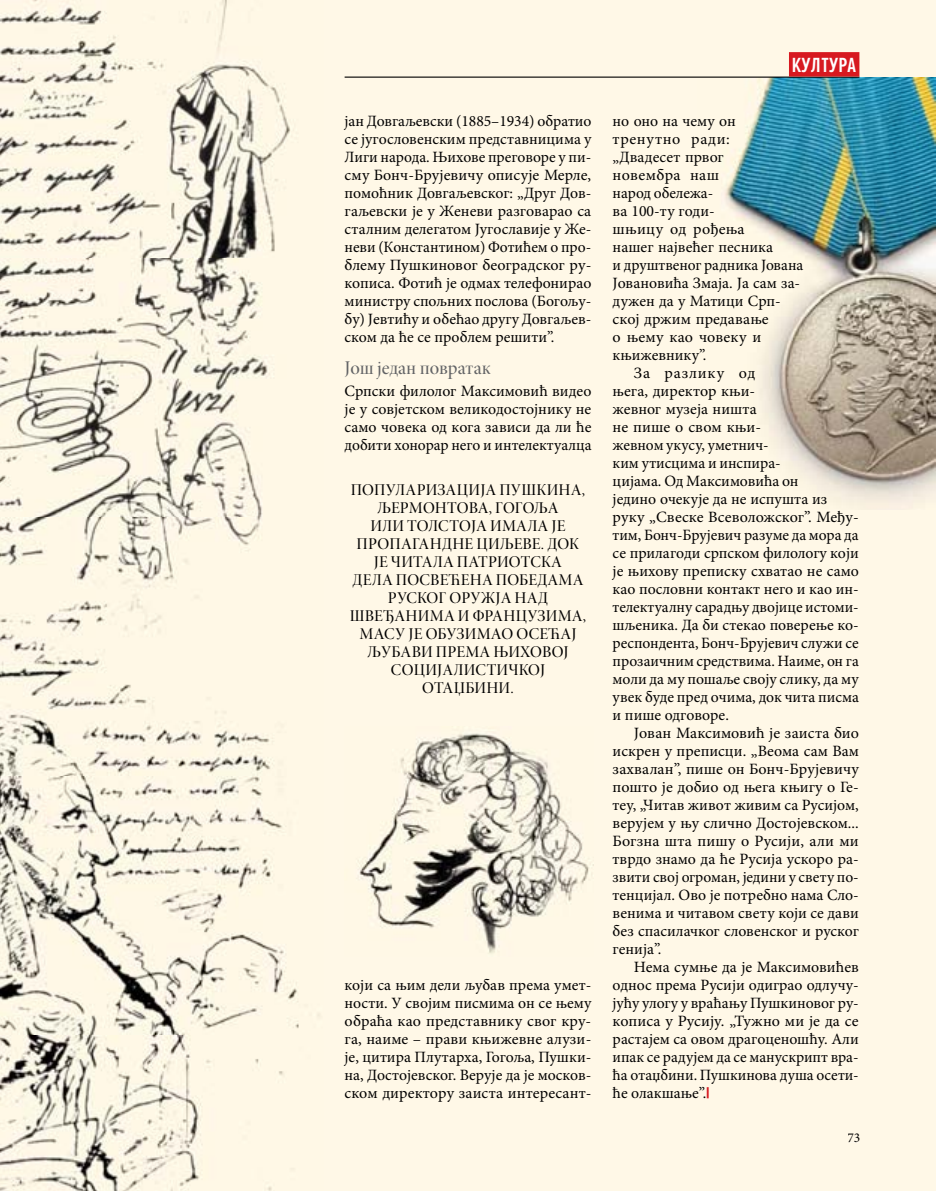
<style>
.page{position:relative;width:936px;height:1191px;background:#fff}
.page>*{position:absolute;margin:0;border:0;box-sizing:border-box;transform-origin:0 0}
.t1{font:600 21.3px "Proxima Nova Ex Cn";letter-spacing:.03em;color:#fff}
.t2{font:19.5px "Minion Pro Medium Disp";color:#636466}
.t3{font:16.5px/18px "Minion Pro Medium Disp";letter-spacing:.01em;color:#000;text-align:center}
.t4{font:15.75px/18px "Minion Pro";color:#000;text-align:justify}
.t5{font:15.75px "Minion Pro";letter-spacing:.04em;color:#000}
.t6{font:15.75px "Minion Pro";letter-spacing:.02em;color:#000}
.t7{font:15.75px "Minion Pro";letter-spacing:.045em;color:#000}
.t8{font:13.5px "Minion Pro";color:#000}
.s1{font-family:"Proxima Nova";font-weight:900;color:#d71920}
</style>
<div class="page">
<div style="left:323px;top:0;width:612px;height:1191px;background:#fff8e7"></div>
<div style="left:848px;top:1133px;width:11px;height:9px;background:#fff8e7"></div>
<img style="left:697px;top:78px;width:238px;height:431px">
<img style="left:0;top:0;width:323px;height:1191px">
<img style="left:344px;top:726px;width:249px;height:230px">
<hr style="left:344px;top:77px;width:515px;height:1px;background:#000">
<div style="left:789px;top:52px;width:70px;height:25px;background:#d71920"></div>
<p class="t4" style="left:344px;top:112px;width:248px">јан Довгаљевски (1885–1934) обратио се југословенским представницима у Лиги народа. Њихове преговоре у пи&shy;сму Бонч-Брујевичу описује Мерле, помоћник Довгаљевског: „Друг Дов&shy;гаљевски је у Женеви разговарао са сталним делегатом Југославије у Же&shy;неви (Константином) Фотићем о про&shy;блему Пушкиновог београдског ру&shy;кописа. Фотић је одмах телефонирао министру спољних послова (Богољу&shy;бу) Јевтићу и обећао другу Довгаљев&shy;ском да ће се проблем решити”.</p>
<p class="t2" style="left:344px;top:355px;width:148px">Још један повратак</p>
<p class="t4" style="left:344px;top:382px;width:248px">Српски филолог Максимовић видео је у совјетском великодостојнику не само човека од кога зависи да ли ће добити хонорар него и интелектуалца</p>
<p class="t3" style="left:350px;top:481px;width:238px">ПОПУЛАРИЗАЦИЈА ПУШКИНА,<br>ЉЕРМОНТОВА, ГОГОЉА<br>ИЛИ ТОЛСТОЈА ИМАЛА ЈЕ<br>ПРОПАГАНДНЕ ЦИЉЕВЕ. ДОК<br>ЈЕ ЧИТАЛА ПАТРИОТСКА<br>ДЕЛА ПОСВЕЋЕНА ПОБЕДАМА<br>РУСКОГ ОРУЖЈА НАД<br>ШВЕЂАНИМА И ФРАНЦУЗИМА,<br>МАСУ ЈЕ ОБУЗИМАО ОСЕЋАЈ<br>ЉУБАВИ ПРЕМА ЊИХОВОЈ<br>СОЦИЈАЛИСТИЧКОЈ<br>ОТАЏБИНИ.</p>
<p class="t4" style="left:344px;top:976px;width:248px">који са њим дели љубав према умет&shy;ности. У својим писмима он се њему обраћа као представнику свог кру&shy;га, наиме – прави књижевне алузи&shy;је, цитира Плутарха, Гогоља, Пушки&shy;на, Достојевског. Верује да је москов&shy;ском директору заиста интересант-</p>
<h1 class="t1" style="left:791px;top:53px;width:66px">КУЛТУРА</h1>
<p class="t4" style="left:612px;top:112px;width:124px">но оно на чему он</p>
<p class="t5" style="left:612px;top:128px;width:119px">тренутно ради:</p>
<p class="t4" style="left:612px;top:148px;width:113px">„Двадесет првог</p>
<p class="t6" style="left:612px;top:164px;width:108px">новембра наш</p>
<p class="t4" style="left:612px;top:184px;width:102px">народ обележа-</p>
<p class="t4" style="left:612px;top:202px;width:103px">ва 100-ту годи-</p>
<p class="t4" style="left:612px;top:220px;width:133px">шњицу од рођења</p>
<p class="t4" style="left:612px;top:238px;width:162px">нашег највећег песника</p>
<p class="t4" style="left:612px;top:256px;width:192px">и друштвеног радника Јована</p>
<p class="t4" style="left:612px;top:274px;width:189px">Јовановића Змаја. Ја сам за-</p>
<p class="t4" style="left:612px;top:292px;width:169px">дужен да у Матици Срп-</p>
<p class="t4" style="left:612px;top:310px;width:158px">ској држим предавање</p>
<p class="t4" style="left:612px;top:328px;width:150px">о њему као човеку и</p>
<p class="t4" style="left:612px;top:346px;width:95px">књижевнику”.</p>
<p class="t7" style="left:634px;top:362px;width:123px">За разлику од</p>
<p class="t4" style="left:612px;top:382px;width:144px">њега, директор књи-</p>
<p class="t4" style="left:612px;top:400px;width:145px">жевног музеја ништа</p>
<p class="t4" style="left:612px;top:418px;width:150px">не пише о свом књи-</p>
<p class="t4" style="left:612px;top:436px;width:158px">жевном укусу, уметнич-</p>
<p class="t4" style="left:612px;top:454px;width:170px">ким утисцима и инспира-</p>
<p class="t4" style="left:612px;top:472px;width:187px">цијама. Од Максимовића он</p>
<p class="t4" style="left:612px;top:490px;width:216px">једино очекује да не испушта из</p>
<p class="t4" style="left:612px;top:508px;width:248px">руку „Свеске Всеволожског”. Међу-</p>
<p class="t4" style="left:612px;top:526px;width:247px">тим, Бонч-Брујевич разуме да мора да</p>
<p class="t4" style="left:612px;top:544px;width:247px">се прилагоди српском филологу који</p>
<p class="t4" style="left:612px;top:562px;width:248px">је њихову преписку схватао не само</p>
<p class="t4" style="left:612px;top:580px;width:247px">као пословни контакт него и као ин-</p>
<p class="t4" style="left:612px;top:598px;width:247px">телектуалну сарадњу двојице истоми-</p>
<p class="t4" style="left:612px;top:616px;width:248px">шљеника. Да би стекао поверење ко-</p>
<p class="t4" style="left:612px;top:634px;width:247px">респондента, Бонч-Брујевич служи се</p>
<p class="t4" style="left:612px;top:652px;width:248px">прозаичним средствима. Наиме, он га</p>
<p class="t4" style="left:612px;top:670px;width:247px">моли да му пошаље своју слику, да му</p>
<p class="t4" style="left:612px;top:688px;width:248px">увек буде пред очима, док чита писма</p>
<p class="t4" style="left:612px;top:706px;width:118px">и пише одговоре.</p>
<p class="t4" style="left:634px;top:724px;width:226px">Јован Максимовић је заиста био</p>
<p class="t4" style="left:612px;top:742px;width:248px">искрен у преписци. „Веома сам Вам</p>
<p class="t4" style="left:612px;top:760px;width:248px">захвалан”, пише он Бонч-Брујевичу</p>
<p class="t4" style="left:612px;top:778px;width:248px">пошто је добио од њега књигу о Ге-</p>
<p class="t4" style="left:612px;top:796px;width:247px">теу, „Читав живот живим са Русијом,</p>
<p class="t4" style="left:612px;top:814px;width:247px">верујем у њу слично Достојевском...</p>
<p class="t4" style="left:612px;top:832px;width:248px">Богзна шта пишу о Русији, али ми</p>
<p class="t4" style="left:612px;top:850px;width:248px">тврдо знамо да ће Русија ускоро ра-</p>
<p class="t4" style="left:612px;top:868px;width:247px">звити свој огроман, једини у свету по-</p>
<p class="t4" style="left:612px;top:886px;width:248px">тенцијал. Ово је потребно нама Сло-</p>
<p class="t4" style="left:612px;top:904px;width:247px">венима и читавом свету који се дави</p>
<p class="t4" style="left:612px;top:922px;width:247px">без спасилачког словенског и руског</p>
<p class="t4" style="left:612px;top:940px;width:50px">генија”.</p>
<p class="t4" style="left:634px;top:958px;width:226px">Нема сумње да је Максимовићев</p>
<p class="t4" style="left:612px;top:976px;width:247px">однос према Русији одиграо одлучу-</p>
<p class="t4" style="left:612px;top:994px;width:248px">јућу улогу у враћању Пушкиновог ру-</p>
<p class="t4" style="left:612px;top:1012px;width:247px">кописа у Русију. „Тужно ми је да се</p>
<p class="t4" style="left:612px;top:1030px;width:247px">растајем са овом драгоценошћу. Али</p>
<p class="t4" style="left:612px;top:1048px;width:247px">ипак се радујем да се манускрипт вра-</p>
<p class="t4" style="left:612px;top:1066px;width:248px">ћа отаџбини. Пушкинова душа осети-</p>
<p class="t4" style="left:612px;top:1084px;width:99px">ће олакшање”.<span class="s1">|</span></p>
<p class="t8" style="left:847px;top:1128px;width:14px">73</p>
</div>
